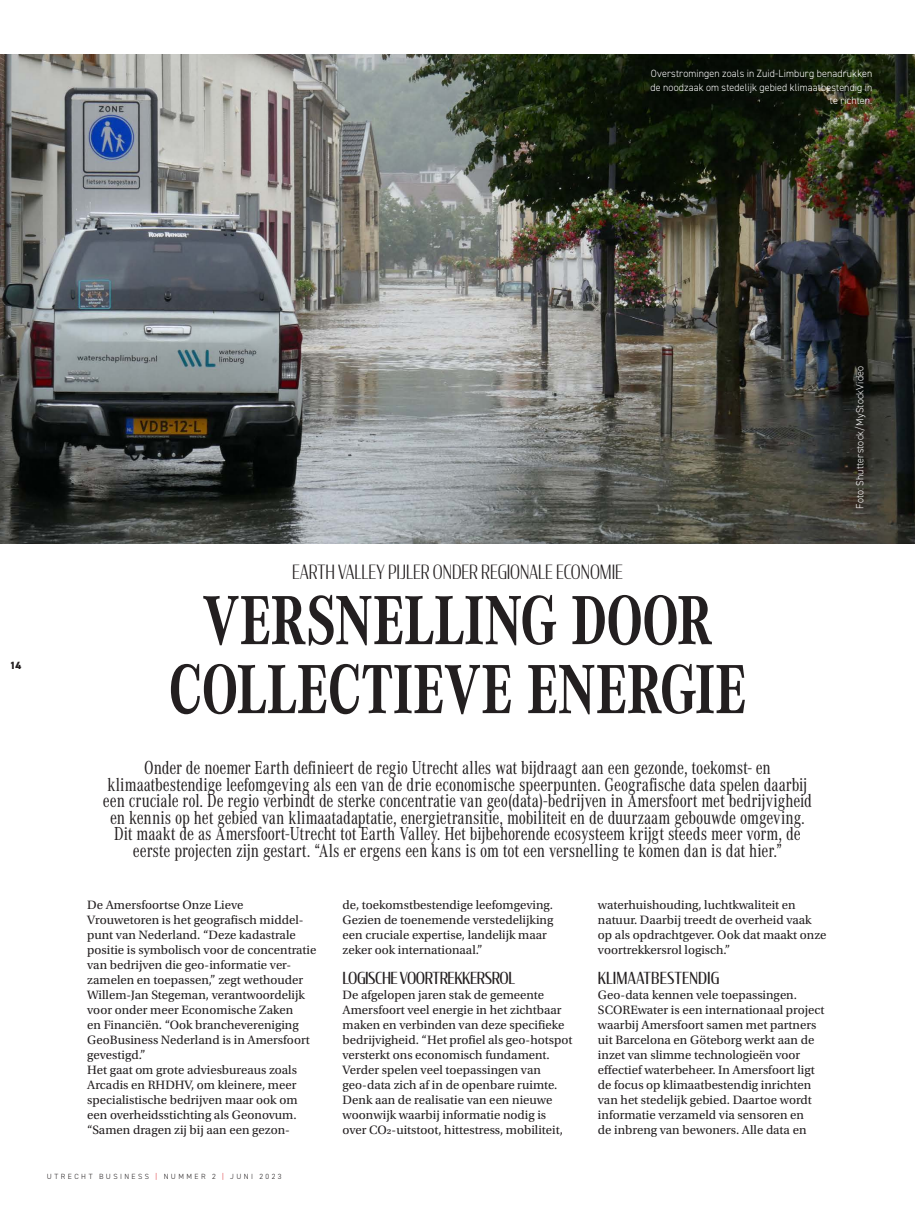
<style>
.page{position:relative;width:915px;height:1212px;background:#fff}
.page>*{position:absolute;margin:0;border:0;box-sizing:border-box;transform-origin:0 0}
.t1{font:700 72px/69px "Corporate A Cond Pro";letter-spacing:-.01em;color:#231f20;text-align:center;scale:.95 1}
.t2{font:19.5px/16.5px "Corporate A Cond Pro";letter-spacing:-.01em;color:#231f20;text-align:center;scale:.95 1}
.t3{font:300 19.5px "Condor Cond";letter-spacing:-.005em;color:#231f20;scale:.95 1}
.t4{font:16.5px "Condor Cond";letter-spacing:-.025em;color:#231f20}
.t5{font:16.5px "Condor Cond";letter-spacing:.005em;color:#231f20}
.t6{font:12.75px/15px "Utopia Std";color:#231f20}
.t7{font:300 10.5px/13.5px "DIN2014";letter-spacing:.01em;color:#fff;text-align:right;scale:.95 1}
.t8{font:800 10.5px "DIN2014";color:#231f20}
.t9{font:300 7.5px "DIN2014";letter-spacing:.325em;color:#231f20}
.s1{color:#d81c23}
</style>
<div class="page">
<img style="left:0;top:54px;width:914px;height:489px">
<p class="t7" style="left:650px;top:67px;width:235px">Overstromingen zoals in Zuid-Limburg benadrukken de noodzaak om stedelijk gebied klimaatbestendig in te richten.</p>
<p class="t8" style="left:10px;top:658px;width:13px">14</p>
<h2 class="t3" style="left:292px;top:560px;width:349px">EARTH VALLEY PIJLER ONDER REGIONALE ECONOMIE</h2>
<h1 class="t1" style="left:168px;top:584px;width:611px">VERSNELLING DOOR<br>COLLECTIEVE ENERGIE</h1>
<p class="t2" style="left:103px;top:759px;width:747px">Onder de noemer Earth definieert de regio Utrecht alles wat bijdraagt aan een gezonde, toekomst- en klimaatbestendige leefomgeving als een van de drie economische speerpunten. Geografische data spelen daarbij een cruciale rol. De regio verbindt de sterke concentratie van geo(data)-bedrijven in Amersfoort met bedrijvigheid en kennis op het gebied van klimaatadaptatie, energietransitie, mobiliteit en de duurzaam gebouwde omgeving.<br>Dit maakt de as Amersfoort-Utrecht tot Earth Valley. Het bijbehorende ecosysteem krijgt steeds meer vorm, de eerste projecten zijn gestart. “Als er ergens een kans is om tot een versnelling te komen dan is dat hier.”</p>
<p class="t6" style="left:87px;top:898px;width:231px">De Amersfoortse Onze Lieve Vrouwetoren is het geografisch middel&shy;punt van Nederland. “Deze kadastrale positie is symbolisch voor de concentratie van bedrijven die geo-informatie ver&shy;zamelen en toepassen,” zegt wethouder Willem-Jan Stegeman, verantwoordelijk voor onder meer Economische Zaken<br>en Financiën. “Ook branchevereniging GeoBusiness Nederland is in Amersfoort gevestigd.”<br>Het gaat om grote adviesbureaus zoals Arcadis en RHDHV, om kleinere, meer specialistische bedrijven maar ook om een overheidsstichting als Geonovum. “Samen dragen zij bij aan een gezon-</p>
<p class="t6" style="left:342px;top:898px;width:212px">de, toekomstbestendige leefomgeving.<br>Gezien de toenemende verstedelijking een cruciale expertise, landelijk maar zeker ook internationaal.”</p>
<p class="t6" style="left:597px;top:898px;width:230px">waterhuishouding, luchtkwaliteit en natuur. Daarbij treedt de overheid vaak op als opdrachtgever. Ook dat maakt onze voortrekkersrol logisch.”</p>
<p class="t5" style="left:597px;top:968px;width:123px">KLIMAATBESTENDIG</p>
<p class="t6" style="left:597px;top:988px;width:228px">Geo-data kennen vele toepassingen.<br>SCOREwater is een internationaal project waarbij Amersfoort samen met partners uit Barcelona en Göteborg werkt aan de inzet van slimme technologieën voor effectief waterbeheer. In Amersfoort ligt de focus op klimaatbestendig inrichten van het stedelijk gebied. Daartoe wordt informatie verzameld via sensoren en<br>de inbreng van bewoners. Alle data en</p>
<p class="t4" style="left:342px;top:968px;width:174px">LOGISCHE VOORTREKKERSROL</p>
<p class="t6" style="left:342px;top:988px;width:231px">De afgelopen jaren stak de gemeente Amersfoort veel energie in het zichtbaar maken en verbinden van deze specifieke bedrijvigheid. “Het profiel als geo-hotspot versterkt ons economisch fundament.<br>Verder spelen veel toepassingen van geo-data zich af in de openbare ruimte.<br>Denk aan de realisatie van een nieuwe woonwijk waarbij informatie nodig is over CO2-uitstoot, hittestress, mobiliteit,</p>
<p class="t9" style="left:47px;top:1172px;width:236px">UTRECHT BUSINESS <span class="s1">|</span> NUMMER 2 <span class="s1">|</span> JUNI 2023</p>
<p class="t7" style="left:852px;top:509px;width:152px;rotate:-90deg">Foto: Shutterstock/MyStockVideo</p>
</div>
